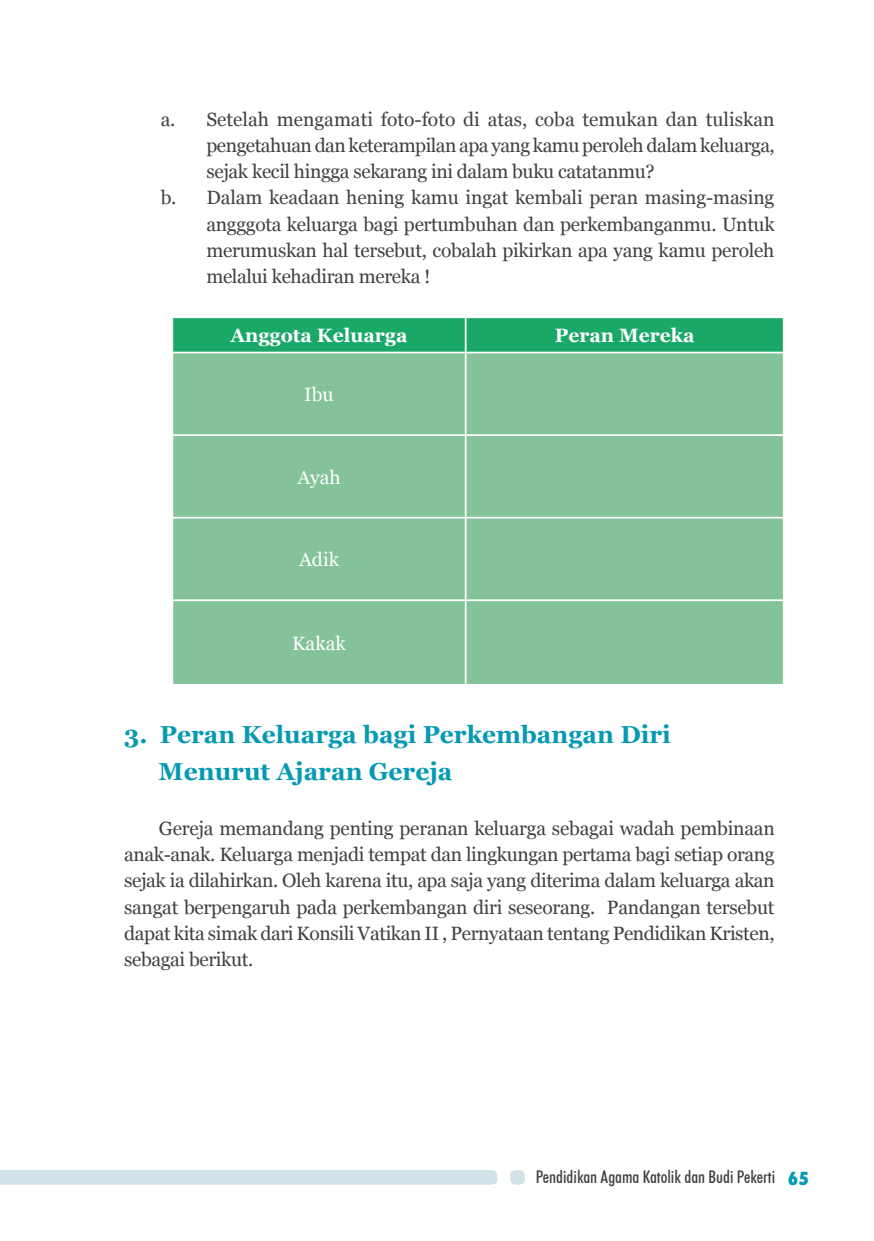
<style>
.page{position:relative;width:874px;height:1241px;background:#fff}
.page>*{position:absolute;margin:0;border:0;box-sizing:border-box;transform-origin:0 0}
.t1{font:700 24.5px/36.8px "Georgia";color:#0599b2}
.t2{font:19.25px/26.2px "Georgia";letter-spacing:-.015em;color:#414042;text-align:justify}
.t3{font:700 19.25px "Georgia";color:#fff}
.t4{font:19.25px "Georgia";color:#fff}
.t5{font:500 condensed 17.5px "Futura BT";color:#414042}
.s1{font-family:"Futura Std";font-weight:800;color:#0599b2}
</style>
<div class="page">
<div style="left:0;top:1170px;width:497px;height:14px;background:#d3e2e9"></div>
<div style="left:510px;top:1169px;width:14px;height:15px;background:#d3e2e9;border-radius:5px"></div>
<div style="left:173px;top:318px;width:609px;height:33px;background:#1aa868"></div>
<div style="left:173px;top:353px;width:609px;height:330px;background:#84c299"></div>
<hr style="left:464px;top:318px;width:2px;height:33px;background:#fff">
<hr style="left:464px;top:353px;width:2px;height:81px;background:#fff">
<hr style="left:171px;top:434px;width:294px;height:2px;background:#fff">
<hr style="left:465px;top:434px;width:319px;height:2px;background:#fff">
<hr style="left:464px;top:436px;width:2px;height:80px;background:#fff">
<hr style="left:171px;top:516px;width:294px;height:2px;background:#fff">
<hr style="left:465px;top:516px;width:319px;height:2px;background:#fff">
<hr style="left:464px;top:518px;width:2px;height:81px;background:#fff">
<hr style="left:171px;top:599px;width:294px;height:2px;background:#fff">
<hr style="left:465px;top:599px;width:319px;height:2px;background:#fff">
<hr style="left:464px;top:601px;width:2px;height:82px;background:#fff">
<p class="t2" style="left:161px;top:106px;width:614px">a. Setelah mengamati foto-foto di atas, coba temukan dan tuliskan</p>
<p class="t2" style="left:206px;top:132px;width:569px">pengetahuan dan keterampilan apa yang kamu peroleh dalam keluarga,</p>
<p class="t2" style="left:206px;top:159px;width:449px">sejak kecil hingga sekarang ini dalam buku catatanmu?</p>
<p class="t2" style="left:161px;top:185px;width:614px">b. Dalam keadaan hening kamu ingat kembali peran masing-masing</p>
<p class="t2" style="left:206px;top:211px;width:569px">angggota keluarga bagi pertumbuhan dan perkembanganmu. Untuk</p>
<p class="t2" style="left:206px;top:237px;width:569px">merumuskan hal tersebut, cobalah pikirkan apa yang kamu peroleh</p>
<p class="t2" style="left:206px;top:264px;width:225px">melalui kehadiran mereka !</p>
<p class="t3" style="left:230px;top:323px;width:178px">Anggota Keluarga</p>
<p class="t3" style="left:554px;top:323px;width:141px">Peran Mereka</p>
<p class="t4" style="left:304px;top:383px;width:31px">Ibu</p>
<p class="t4" style="left:297px;top:465px;width:45px">Ayah</p>
<p class="t4" style="left:299px;top:548px;width:41px">Adik</p>
<p class="t4" style="left:292px;top:631px;width:55px">Kakak</p>
<p class="t1" style="left:158px;top:716px;width:513px;text-indent:-34px">3. Peran Keluarga bagi Perkembangan Diri<br>Menurut Ajaran Gereja</p>
<p class="t2" style="left:124px;top:815px;width:651px;text-indent:35px">Gereja memandang penting peranan keluarga sebagai wadah pembinaan anak-anak. Keluarga menjadi tempat dan lingkungan pertama bagi setiap orang sejak ia dilahirkan. Oleh karena itu, apa saja yang diterima dalam keluarga akan sangat berpengaruh pada perkembangan diri seseorang. Pandangan tersebut dapat kita simak dari Konsili Vatikan II , Pernyataan tentang Pendidikan Kristen, sebagai berikut.</p>
<p class="t5" style="left:535px;top:1166px;width:274px">Pendidikan Agama Katolik dan Budi Pekerti <span class="s1">65</span></p>
</div>
